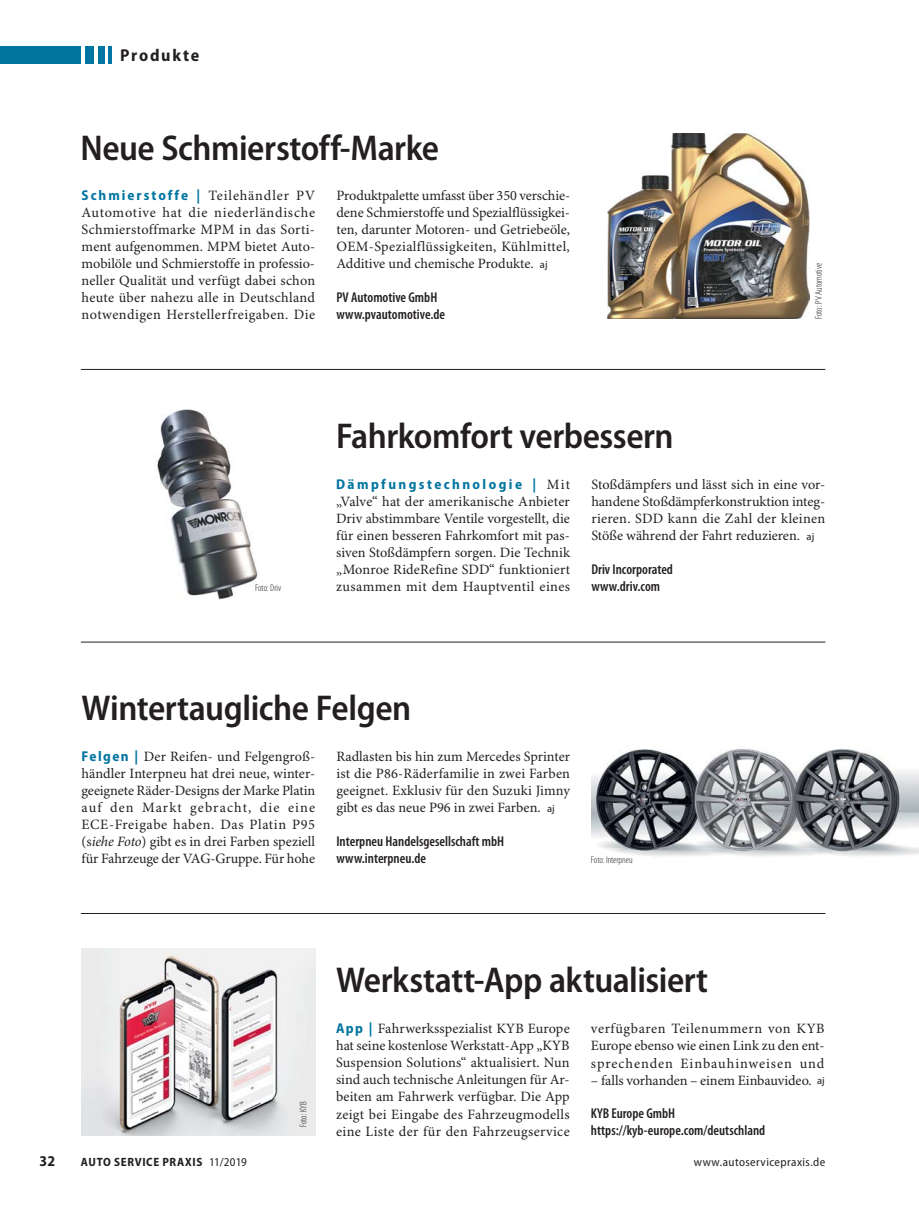
<style>
.page{position:relative;width:919px;height:1212px;background:#fff}
.page>*{position:absolute;margin:0;border:0;box-sizing:border-box;transform-origin:0 0}
.t1{font:600 semi-condensed 36px "Myriad Pro";letter-spacing:-.015em;color:#231f20}
.t2{font:700 semi-condensed 17.25px "Myriad Pro";letter-spacing:.1em;color:#231f20}
.t3{font:700 semi-condensed 15px "Myriad Pro";color:#231f20}
.t4{font:14.25px/17px "Minion Pro";letter-spacing:.01em;color:#231f20;text-align:justify}
.t5{font:600 condensed 14.25px/17px "Myriad Pro";color:#231f20}
.t6{font:700 semi-condensed 14.25px "Myriad Pro";letter-spacing:.14em;color:#00759f}
.t7{font:700 semi-condensed 14.25px "Myriad Pro";letter-spacing:.17em;color:#00759f}
.t8{font:700 semi-condensed 12px "Myriad Pro";letter-spacing:.055em;color:#231f20}
.t9{font:semi-condensed 12px "Myriad Pro";letter-spacing:.035em;color:#231f20}
.t10{font:300 condensed 9.75px "Myriad Pro";color:#231f20}
.s1{font-family:"Minion Pro";font-weight:400;font-stretch:normal;color:#231f20}
.s2{font-family:"Myriad Pro";font-size:10.5px}
.s3{font-family:"Myriad Pro";font-weight:700;font-stretch:semi-condensed;color:#00759f}
.s4{font-style:italic}
.s5{font-weight:400}
</style>
<div class="page">
<hr style="left:108px;top:47px;width:4px;height:17px;background:#00759f">
<div style="left:85px;top:47px;width:9px;height:17px;background:#00759f"></div>
<div style="left:98px;top:47px;width:6px;height:17px;background:#00759f"></div>
<div style="left:0;top:47px;width:81px;height:17px;background:#00759f"></div>
<hr style="left:81px;top:642px;width:744px;height:1px;background:#231f20">
<hr style="left:81px;top:369px;width:744px;height:1px;background:#231f20">
<hr style="left:81px;top:913px;width:744px;height:1px;background:#231f20">
<img style="left:81px;top:948px;width:234px;height:187px">
<img style="left:157px;top:409px;width:101px;height:191px">
<img style="left:607px;top:133px;width:202px;height:186px">
<img style="left:591px;top:749px;width:327px;height:107px">
<p class="t2" style="left:120px;top:49px;width:81px">Produkte</p>
<h1 class="t1" style="left:80px;top:127px;width:360px">Neue Schmierstoff-Marke</h1>
<p class="t6" style="left:81px;top:190px;width:235px">Schmierstoffe | <span class="s1">Teilehändler PV</span></p>
<p class="t4" style="left:81px;top:205px;width:235px">Automotive hat die niederländische Schmierstoffmarke MPM in das Sorti&shy;ment aufgenommen. MPM bietet Auto&shy;mobilöle und Schmierstoffe in professio&shy;neller Qualität und verfügt dabei schon heute über nahezu alle in Deutschland notwendigen Herstellerfreigaben. Die</p>
<p class="t4" style="left:336px;top:188px;width:235px">Produktpalette umfasst über 350 verschie&shy;dene Schmierstoffe und Spezialflüssigkei&shy;ten, darunter Motoren- und Getriebeöle, OEM-Spezial flüssigkeiten, Kühlmittel, Additive und chemische Produkte. <span class="s2">aj</span></p>
<p class="t5" style="left:336px;top:290px;width:110px">PV Automotive GmbH www.pvautomotive.de</p>
<p class="t10" style="left:812px;top:319px;width:58px;rotate:-90deg">Foto: PV Automotive</p>
<p class="t10" style="left:255px;top:582px;width:27px">Foto: Driv</p>
<h1 class="t1" style="left:336px;top:414px;width:339px">Fahrkomfort verbessern</h1>
<p class="t7" style="left:336px;top:479px;width:235px">Dämpfungstechnologie | <span class="s1">Mit</span></p>
<p class="t4" style="left:336px;top:494px;width:235px">„Valve“ hat der amerikanische Anbieter Driv abstimmbare Ventile vorgestellt, die für einen besseren Fahrkomfort mit pas&shy;siven Stoßdämpfern sorgen. Die Technik „Monroe RideRefine SDD“ funktioniert zusammen mit dem Hauptventil eines</p>
<p class="t4" style="left:591px;top:477px;width:235px">Stoßdämpfers und lässt sich in eine vor&shy;handene Stoßdämpferkonstruktion integ&shy;rieren. SDD kann die Zahl der kleinen Stöße während der Fahrt reduzieren. <span class="s2">aj</span></p>
<p class="t5" style="left:591px;top:562px;width:83px">Driv Incorporated www.driv.com</p>
<h1 class="t1" style="left:81px;top:686px;width:331px">Wintertaugliche Felgen</h1>
<p class="t4" style="left:81px;top:749px;width:235px"><span class="s3">Felgen |</span> Der Reifen- und Felgengroß&shy;händler Interpneu hat drei neue, winter&shy;geeignete Räder-Designs der Marke Platin auf den Markt gebracht, die eine ECE-Freigabe haben. Das Platin P95 (s<span class="s4">iehe Foto</span>) gibt es in drei Farben speziell für Fahrzeuge der VAG-Gruppe. Für hohe</p>
<p class="t4" style="left:336px;top:749px;width:235px">Radlasten bis hin zum Mercedes Sprinter ist die P86-Räderfamilie in zwei Farben geeignet. Exklusiv für den Suzuki Jimny gibt es das neue P96 in zwei Farben. <span class="s2">aj</span></p>
<p class="t5" style="left:336px;top:834px;width:169px">Interpneu Handelsgesellschaft mbH www.interpneu.de</p>
<p class="t10" style="left:591px;top:854px;width:43px">Foto: Interpneu</p>
<p class="t10" style="left:297px;top:1127px;width:27px;rotate:-90deg">Foto: KYB</p>
<h1 class="t1" style="left:336px;top:959px;width:373px">Werkstatt-App aktualisiert</h1>
<p class="t4" style="left:336px;top:1021px;width:235px"><span class="s3">App |</span> Fahrwerksspezialist KYB Europe hat seine kostenlose Werkstatt-App „KYB Suspension Solutions“ aktualisiert. Nun sind auch technische Anleitungen für Ar&shy;beiten am Fahrwerk verfügbar. Die App zeigt bei Eingabe des Fahrzeugmodells eine Liste der für den Fahrzeugservice</p>
<p class="t4" style="left:591px;top:1022px;width:235px">verfügbaren Teilenummern von KYB Europe ebenso wie einen Link zu den ent&shy;sprechenden Einbauhinweisen und</p>
<p class="t4" style="left:591px;top:1073px;width:235px">– falls vorhanden – einem Einbauvideo. <span class="s2">aj</span></p>
<p class="t5" style="left:591px;top:1107px;width:176px">KYB Europe GmbH https://kyb-europe.com/deutschland</p>
<p class="t3" style="left:39px;top:1155px;width:17px">32</p>
<p class="t8" style="left:81px;top:1157px;width:167px">AUTO SERVICE PRAXIS <span class="s5">11/2019</span></p>
<p class="t9" style="left:693px;top:1157px;width:133px">www.autoservicepraxis.de</p>
</div>
